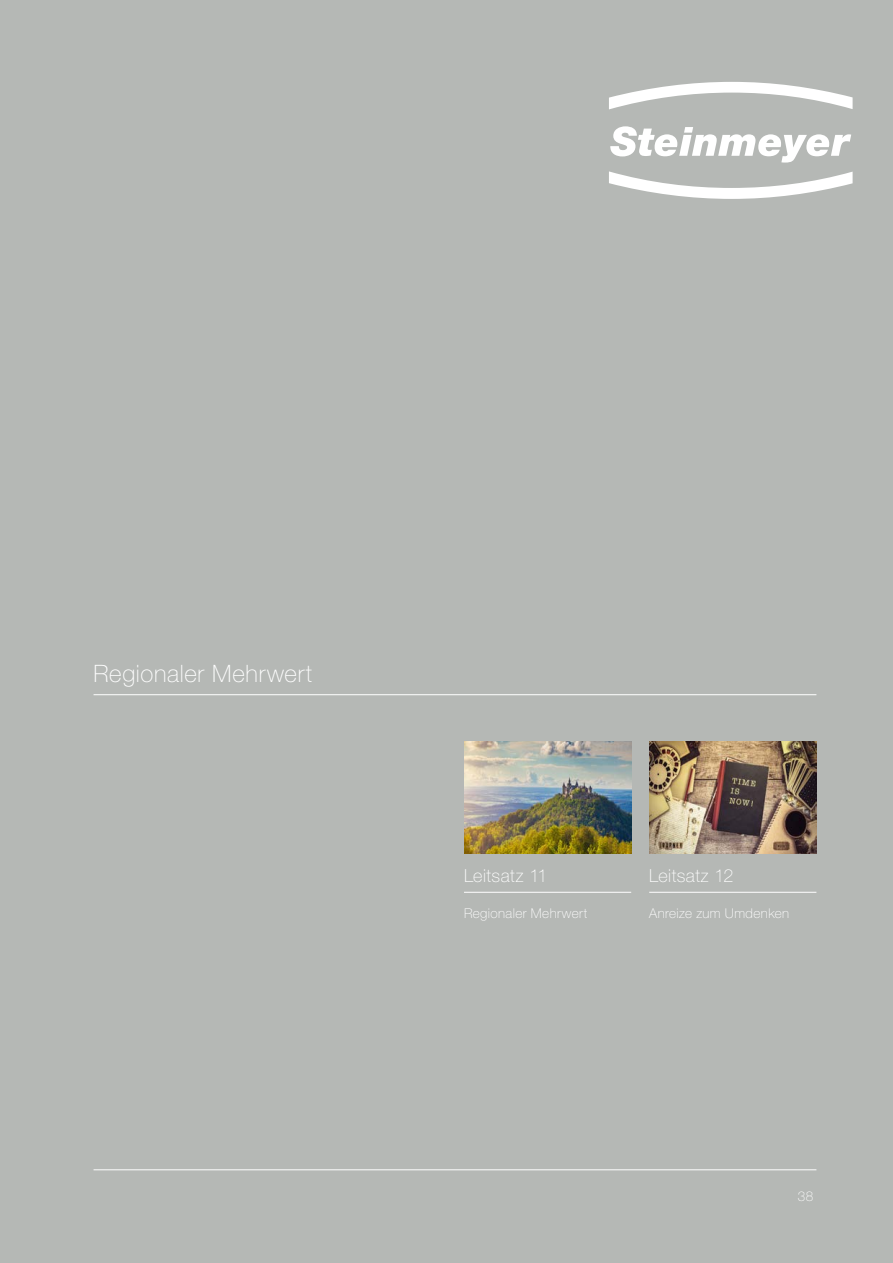
<style>
.page{position:relative;width:893px;height:1263px;background:#b5b8b5}
.page>*{position:absolute;margin:0;border:0;box-sizing:border-box;transform-origin:0 0}
.Headline_L{font:100 24px "Helvetica Neue LT Pro";letter-spacing:.03em;color:#fff}
.Headline_M{font:100 18px "Helvetica Neue LT Pro";letter-spacing:.02em;color:#fff}
.Lesetext{font:100 13.5px "Helvetica Neue LT Pro";letter-spacing:.03em;color:#fff}
</style>
<div class="page">
<hr style="left:94px;top:1169px;width:722px;height:1px;background:#fff">
<hr style="left:94px;top:694px;width:722px;height:1px;background:#fff">
<hr style="left:464px;top:892px;width:167px;height:1px;background:#fff">
<hr style="left:649px;top:892px;width:167px;height:1px;background:#fff">
<img style="left:464px;top:741px;width:167px;height:113px">
<img style="left:649px;top:742px;width:167px;height:112px">
<svg style="left:610px;top:126px;width:241px;height:37px"></svg>
<svg style="left:609px;top:82px;width:244px;height:27px"></svg>
<svg style="left:609px;top:171px;width:244px;height:28px"></svg>
<p class="Headline_L" style="left:94px;top:659px;width:220px">Regionaler Mehrwert</p>
<p class="Headline_M" style="left:464px;top:865px;width:85px">Leitsatz 11</p>
<p class="Lesetext" style="left:464px;top:905px;width:125px">Regionaler Mehrwert</p>
<p class="Headline_M" style="left:649px;top:865px;width:86px">Leitsatz 12</p>
<p class="Lesetext" style="left:649px;top:905px;width:142px">Anreize zum Umdenken</p>
<p class="Lesetext" style="left:798px;top:1188px;width:17px">38</p>
</div>
